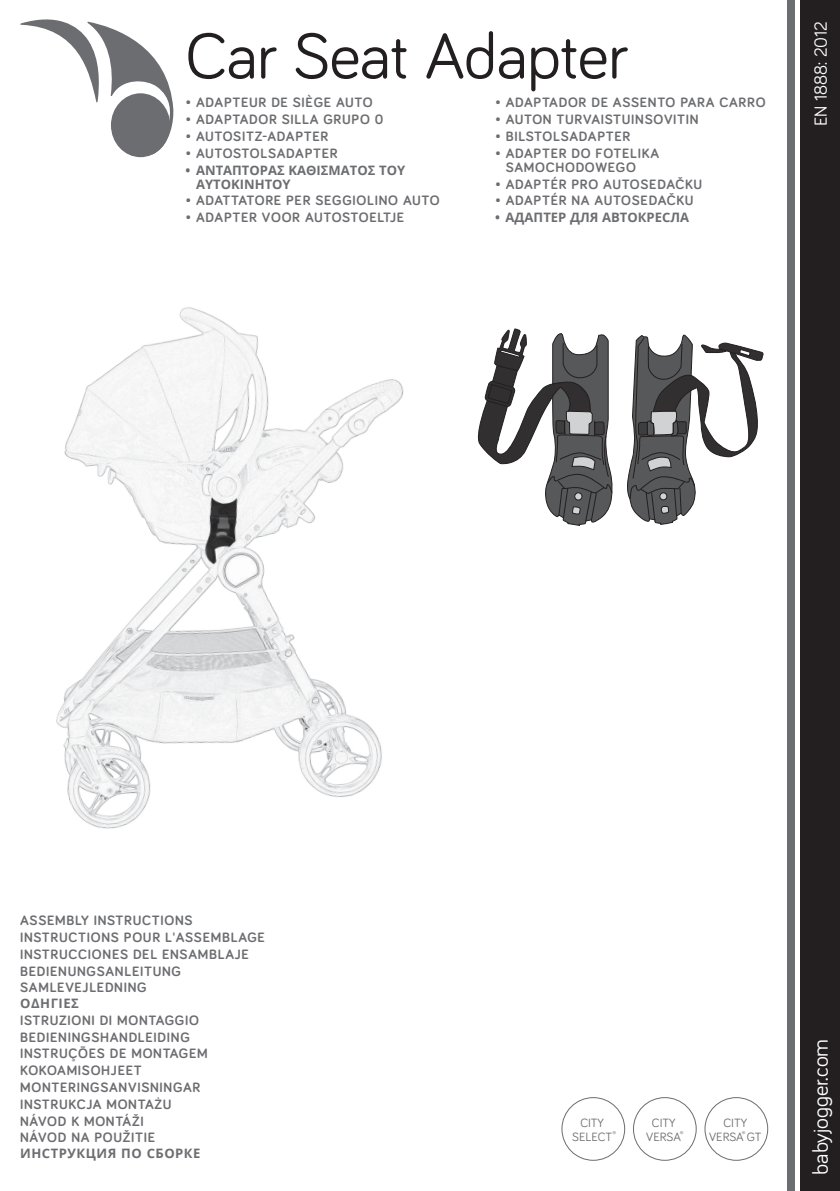
<style>
.page{position:relative;width:840px;height:1191px;background:#fff}
.page>*{position:absolute;margin:0;border:0;box-sizing:border-box;transform-origin:0 0}
.t1{font:66px "Bariol";letter-spacing:-.01em;color:#231f20}
.t2{font:22px "Bariol";color:#fff}
.t3{font:18px "Bariol";color:#fff}
.t4{font:700 14px/16.8px "Bariol";letter-spacing:.05em;color:#6c6d70}
.t5{font:700 13px/14px "Open Sans";color:#6c6d70}
.t6{font:700 13px "Open Sans";letter-spacing:.04em;color:#6c6d70}
.t7{font:12.4px/13.8px "Bariol";color:#6c6d70;text-align:center}
.t8{font:10px "Bariol";color:#6c6d70}
</style>
<div class="page">
<img style="left:56px;top:307px;width:348px;height:522px">
<div style="left:800px;top:0;width:39px;height:1191px;background:#231f20"></div>
<div style="left:787px;top:0;width:7px;height:1191px;background:#6c6d70"></div>
<svg style="left:20px;top:19px;width:154px;height:136px"></svg>
<div style="left:111px;top:93px;width:59px;height:64px;background:#6c6d70;border-radius:50%"></div>
<svg style="left:477px;top:329px;width:135px;height:197px"></svg>
<svg style="left:627px;top:334px;width:136px;height:191px"></svg>
<div style="left:704px;top:1097px;width:63px;height:63px;border:1px solid #6c6d70;border-radius:50%"></div>
<div style="left:633px;top:1097px;width:63px;height:63px;border:1px solid #6c6d70;border-radius:50%"></div>
<div style="left:561px;top:1097px;width:63px;height:63px;border:1px solid #6c6d70;border-radius:50%"></div>
<h1 class="t1" style="left:185px;top:11px;width:444px">Car Seat Adapter</h1>
<p class="t4" style="left:185px;top:94px;width:188px">• ADAPTEUR DE SIÈGE AUTO</p>
<p class="t4" style="left:185px;top:110px;width:199px">• ADAPTADOR SILLA GRUPO 0</p>
<p class="t4" style="left:185px;top:127px;width:144px">• AUTOSITZ-ADAPTER</p>
<p class="t4" style="left:185px;top:144px;width:30px">• AUTOSTOLSADAPTER</p>
<p class="t5" style="left:196px;top:162px;width:211px;text-indent:-11px">• Αντάπτορας καθίσματος του αυτοκι νήτου</p>
<p class="t4" style="left:185px;top:192px;width:30px">• ADATTATORE</p>
<p class="t4" style="left:286px;top:192px;width:9px">PER</p>
<p class="t4" style="left:315px;top:192px;width:9px">SEGGIOLI</p>
<p class="t4" style="left:378px;top:192px;width:35px">NO AUTO</p>
<p class="t4" style="left:185px;top:208px;width:30px">• ADAPTER</p>
<p class="t4" style="left:262px;top:208px;width:20px">VOOR</p>
<p class="t4" style="left:305px;top:208px;width:10px">AUTOSTOELT</p>
<p class="t4" style="left:390px;top:208px;width:14px">JE</p>
<p class="t4" style="left:495px;top:94px;width:30px">• ADAPTADOR</p>
<p class="t4" style="left:591px;top:94px;width:40px">DE ASSE</p>
<p class="t4" style="left:647px;top:94px;width:42px">NTO PARA</p>
<p class="t4" style="left:719px;top:94px;width:20px">CARRO</p>
<p class="t4" style="left:495px;top:110px;width:30px">• AUTO</p>
<p class="t4" style="left:542px;top:110px;width:24px">N TUR</p>
<p class="t4" style="left:583px;top:110px;width:17px">VAISTUI</p>
<p class="t4" style="left:635px;top:110px;width:65px">NSOVITI N</p>
<p class="t4" style="left:495px;top:127px;width:29px">• BILSTOLSADAPTER</p>
<p class="t4" style="left:495px;top:144px;width:30px">• ADAPTER</p>
<p class="t4" style="left:571px;top:144px;width:41px">DO FOTELI</p>
<p class="t4" style="left:641px;top:144px;width:18px">KA</p>
<p class="t4" style="left:495px;top:158px;width:11px">SA</p>
<p class="t4" style="left:523px;top:158px;width:52px">MOCHODO</p>
<p class="t4" style="left:595px;top:158px;width:23px">WEGO</p>
<p class="t4" style="left:495px;top:175px;width:30px">• ADAPT</p>
<p class="t4" style="left:550px;top:175px;width:31px">ÉR PRO</p>
<p class="t4" style="left:603px;top:175px;width:10px">AUTOSEDA</p>
<p class="t4" style="left:675px;top:175px;width:27px">ČKU</p>
<p class="t4" style="left:495px;top:192px;width:30px">• ADAPT</p>
<p class="t4" style="left:550px;top:192px;width:54px">ÉR NA AUTOSEDA</p>
<p class="t4" style="left:666px;top:192px;width:27px">ČKU</p>
<p class="t5" style="left:495px;top:210px;width:191px">• Адаптер для автокресла</p>
<p class="t3" style="left:807px;top:126px;width:107px;rotate:-90deg">EN 1888: 2012</p>
<p class="t4" style="left:20px;top:911px;width:19px">ASSE</p>
<p class="t4" style="left:55px;top:911px;width:62px">MBLY INSTRUCTIO</p>
<p class="t4" style="left:175px;top:911px;width:18px">NS</p>
<p class="t4" style="left:20px;top:928px;width:23px">INSTRUCTIO</p>
<p class="t4" style="left:101px;top:928px;width:33px">NS POUR</p>
<p class="t4" style="left:165px;top:928px;width:21px">L'ASSE</p>
<p class="t4" style="left:20px;top:928px;width:230px;text-indent:190px">MBLAGE<br>INSTRUCCIONES DEL ENSAMBLAJE<br>BEDIENUNGSANLEITUNG<br>SAMLEVEJLEDNING</p>
<p class="t5" style="left:20px;top:996px;width:59px">ΟΔΗΓΙΕΣ</p>
<p class="t4" style="left:20px;top:1011px;width:187px">ISTRUZIONI DI MONTAGGIO<br>BEDIENINGSHANDLEIDING<br>INSTRUÇÕES DE MONTAGEM<br>KOKOAMISOHJ EET<br>MONTERINGSANVISNINGAR<br>INSTRUKCJA MONTAŻU<br>NÁVOD K MONTÁŽI<br>NÁVOD NA POU</p>
<p class="t4" style="left:123px;top:1128px;width:15px">ŽITIE</p>
<p class="t6" style="left:20px;top:1144px;width:182px">Инструкция по сборке</p>
<p class="t7" style="left:571px;top:1115px;width:46px">CITY<br>SELECT<sup>®</sup></p>
<p class="t7" style="left:646px;top:1115px;width:39px">CITY<br>VERSA<sup>®</sup></p>
<p class="t7" style="left:708px;top:1115px;width:54px">CITY<br>VERSA GT</p>
<p class="t8" style="left:741px;top:1128px;width:5px">®</p>
<h2 class="t2" style="left:805px;top:1174px;width:137px;rotate:-90deg">babyjogger.com</h2>
</div>
